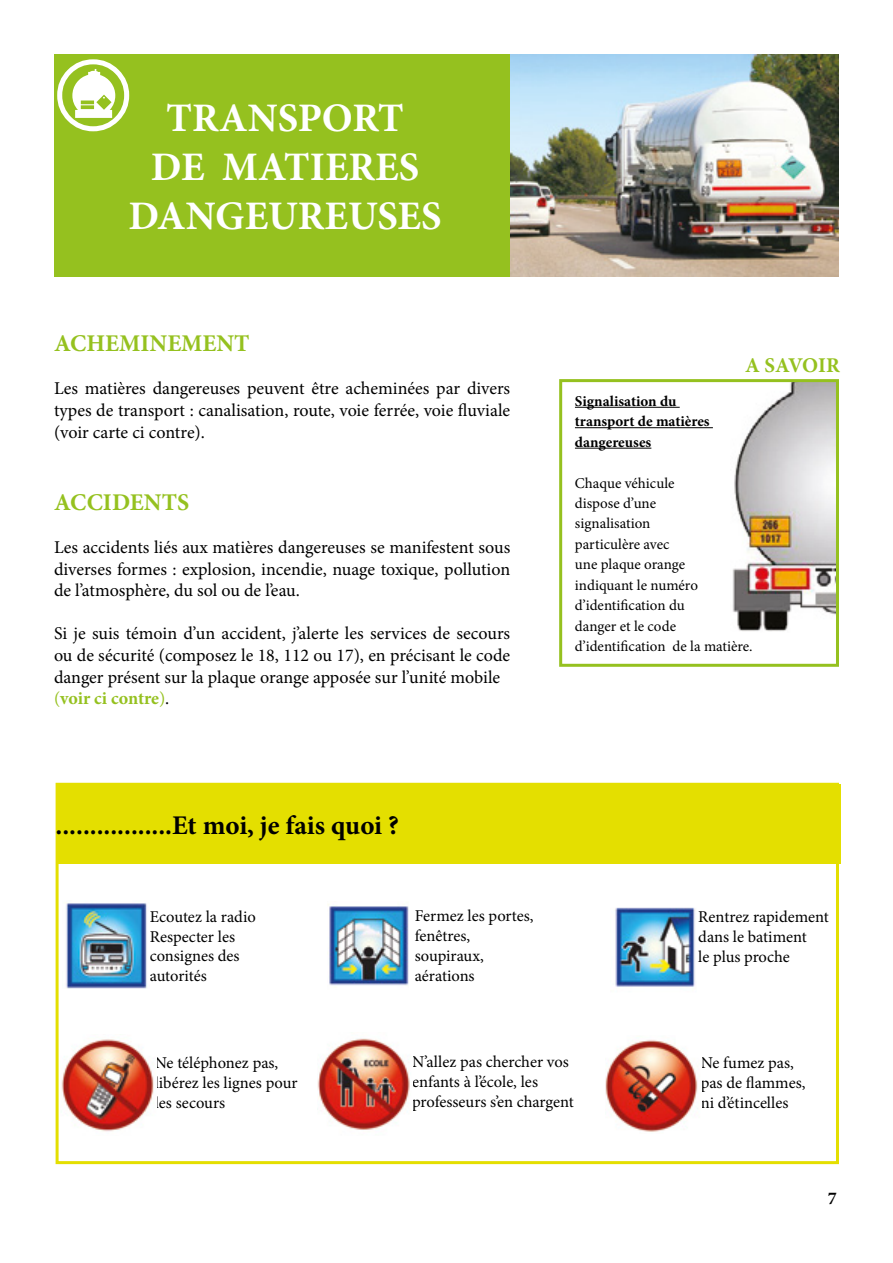
<style>
.page{position:relative;width:893px;height:1263px;background:#fff}
.page>*{position:absolute;margin:0;border:0;box-sizing:border-box;transform-origin:0 0}
.t1{font:72px "Aleagram";color:#fff}
.t2{font:700 40.5px/48.6px "Minion Pro";color:#fff;text-align:center}
.t3{font:700 27px "Minion Pro";color:#000}
.t4{font:700 24px "Minion Pro";color:#95c11f}
.t5{font:700 21px "Minion Pro";letter-spacing:-.015em;color:#95c11f}
.t6{font:18px/21.6px "Minion Pro";color:#000;text-align:justify}
.t7{font:700 18px "Minion Pro";color:#000}
.t8{font:16.5px/19.8px "Minion Pro";color:#000}
.t9{font:15px/20.4px "Minion Pro";color:#000}
.t10{font:700 15px/20.4px "Minion Pro";color:#000}
.s1{color:#95c11f}
.s2{font-weight:700;color:#95c11f}
</style>
<div class="page">
<img style="left:732px;top:383px;width:103px;height:248px">
<div style="left:56px;top:783px;width:783px;height:381px;border:3px solid #e4df00"></div>
<div style="left:54px;top:54px;width:462px;height:222px;background:#95c11f"></div>
<img style="left:510px;top:54px;width:329px;height:222px">
<div style="left:56px;top:785px;width:785px;height:79px;background:#e4df00"></div>
<img style="left:65px;top:902px;width:82px;height:86px">
<img style="left:328px;top:904px;width:81px;height:82px">
<hr style="left:575px;top:407px;width:105px;height:1px;background:#000">
<hr style="left:575px;top:427px;width:138px;height:1px;background:#000">
<hr style="left:575px;top:448px;width:76px;height:1px;background:#000">
<div style="left:559px;top:379px;width:280px;height:288px;border:3px solid #95c11f"></div>
<img style="left:615px;top:907px;width:80px;height:80px">
<img style="left:61px;top:1039px;width:93px;height:93px">
<img style="left:318px;top:1038px;width:92px;height:92px">
<img style="left:605px;top:1040px;width:93px;height:92px">
<h1 class="t1" style="left:57px;top:59px;width:73px">w</h1>
<h2 class="t2" style="left:129px;top:94px;width:314px">TRANSPORT<br>DE MATIERES<br>DANGEUREUSES</h2>
<h3 class="t4" style="left:54px;top:327px;width:197px">ACHEMINEMENT</h3>
<p class="t6" style="left:54px;top:378px;width:458px">Les matières dangereuses peuvent être acheminées par divers types de transport : canalisation, route, voie ferrée, voie fluviale (voir carte ci contre).</p>
<h3 class="t4" style="left:54px;top:485px;width:137px">ACCIDENTS</h3>
<p class="t6" style="left:54px;top:536px;width:458px">Les accidents liés aux matières dangereuses se manifestent sous diverses formes : explosion, incendie, nuage toxique, pollution de l’atmosphère, du sol ou de l’eau.</p>
<p class="t6" style="left:54px;top:623px;width:458px;text-align:left">Si je suis témoin d’un accident, j’alerte les services de secours ou de sécurité (composez le 18, 112 ou 17), en précisant le code danger présent sur la plaque orange apposée sur l’unité mobile <span class="s1">(</span><span class="s2">voir ci contre</span><span class="s1">)</span>.</p>
<p class="t5" style="left:745px;top:351px;width:96px">A SAVOIR</p>
<p class="t10" style="left:575px;top:391px;width:136px">Signalisation du transport de matières dangereuses</p>
<p class="t9" style="left:575px;top:473px;width:179px">Chaque véhicule<br>dispose d’une<br>signalisation<br>particulère avec<br>une plaque orange<br>indiquant le numéro d’identification du<br>danger et le code d’identification de la matière.</p>
<h3 class="t3" style="left:56px;top:807px;width:345px">.................Et moi, je fais quoi ?</h3>
<p class="t8" style="left:150px;top:907px;width:108px">Ecoutez la radio<br>Respecter les consignes des autorités</p>
<p class="t8" style="left:415px;top:906px;width:120px">Fermez les portes, fenêtres, soupiraux, aérations</p>
<p class="t8" style="left:698px;top:907px;width:132px">Rentrez rapidement dans le batiment<br>le plus proche</p>
<p class="t8" style="left:155px;top:1053px;width:144px">Ne téléphonez pas, libérez les lignes pour les secours</p>
<p class="t8" style="left:412px;top:1052px;width:163px">N’allez pas chercher vos enfants à l’école, les professeurs s’en chargent</p>
<p class="t8" style="left:701px;top:1053px;width:106px">Ne fumez pas, pas de flammes, ni d’étincelles</p>
<p class="t7" style="left:828px;top:1186px;width:10px">7</p>
</div>
